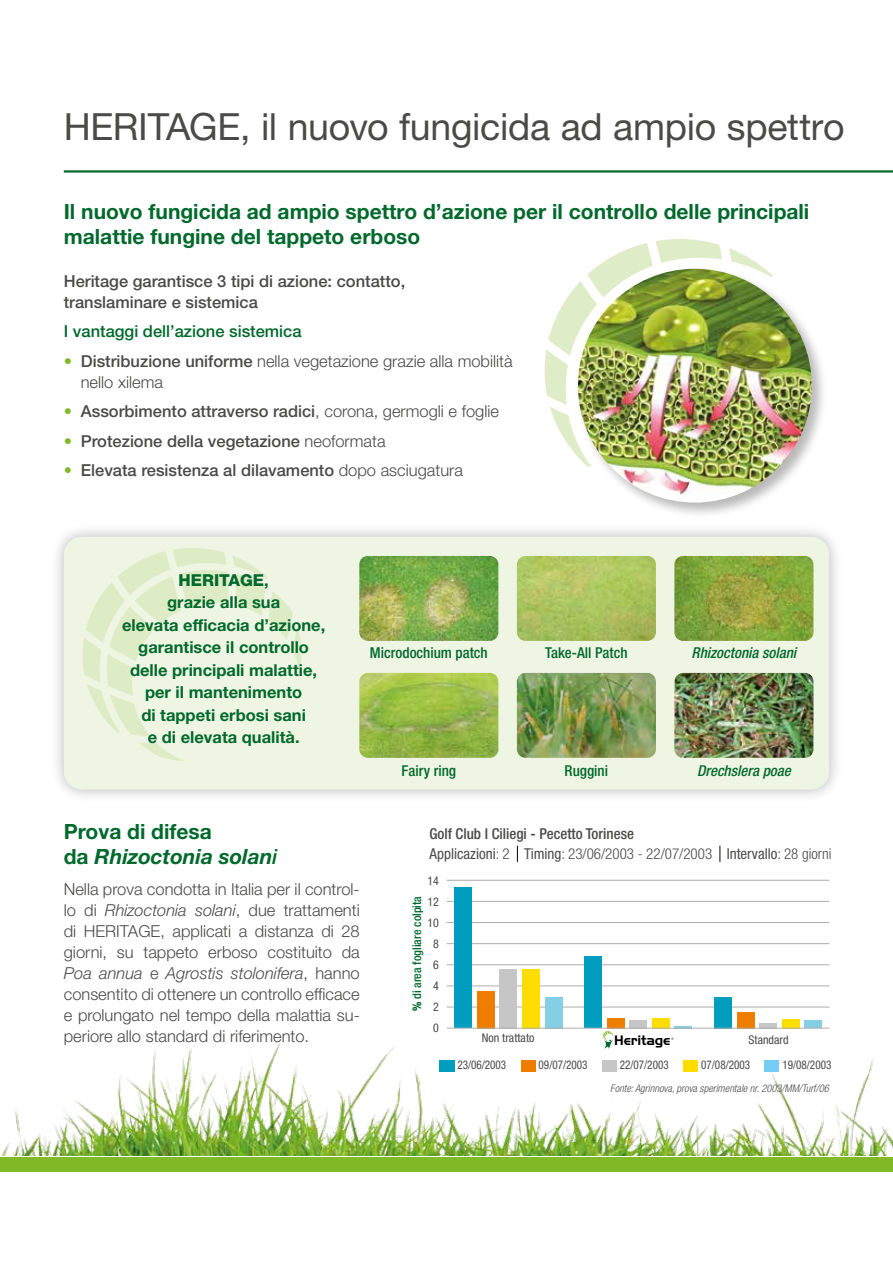
<style>
.page{position:relative;width:893px;height:1263px;background:#fff}
.page>*{position:absolute;margin:0;border:0;box-sizing:border-box;transform-origin:0 0}
.t1{font:37.5px "Helvetica Neue LT Std";letter-spacing:-.01em;color:#4a4a49}
.t2{font:700 21px/25.2px "Helvetica Neue LT Std";color:#00692c}
.t3{font:italic 700 21px/25.2px "Helvetica Neue LT Std";color:#00692c}
.t4{font:300 16.5px/21px "Helvetica Neue LT Std";color:#4a4a49}
.t5{font:500 16.5px/21px "Helvetica Neue LT Std";color:#4a4a49}
.t6{font:700 16.5px/22.5px "Helvetica Neue LT Std";color:#00692c;text-align:center}
.t7{font:500 16.5px "Helvetica Neue LT Std";color:#00692c}
.t8{font:300 condensed 15px/20.1px "Helvetica Neue LT Std";color:#4a4a49}
.t9{font:500 condensed 15px "Helvetica Neue LT Std";color:#00692c}
.t10{font:italic 500 condensed 15px "Helvetica Neue LT Std";color:#00692c}
.t11{font:condensed 12px "Helvetica Neue LT Std";color:#4a4a49;scale:.93 1}
.t12{font:condensed 12px/21px "Helvetica Neue LT Std";color:#4a4a49;text-align:center}
.t13{font:500 condensed 12px "Helvetica Neue LT Std";color:#00692c}
.t14{font:12px "Syngenta Handel Gothic Latin";letter-spacing:-.01em;color:#000}
.t15{font:italic 300 condensed 10.5px "Helvetica Neue LT Std";color:#4a4a49}
.s1{color:#80ba27}
.s2{font-weight:500}
.s3{font-weight:300;color:#80ba27}
.s4{font-weight:300}
.s5{font-weight:800}
.s6{font-style:normal}
.s7{font-style:italic}
.s8{font-weight:400}
</style>
<div class="page">
<div style="left:49px;top:522px;width:794px;height:282px;background:#000;opacity:.29"></div>
<div style="left:64px;top:537px;width:765px;height:252px;background:#eff5e3;border-radius:18px"></div>
<svg style="left:139px;top:742px;width:44px;height:19px"></svg>
<svg style="left:82px;top:548px;width:219px;height:188px"></svg>
<img style="left:1px;top:985px;width:892px;height:171px">
<hr style="left:64px;top:170px;width:829px;height:3px;background:#00692c">
<div style="left:0;top:1157px;width:893px;height:14px;background:#80ba27"></div>
<img style="left:359px;top:556px;width:139px;height:85px">
<img style="left:359px;top:673px;width:139px;height:85px">
<img style="left:517px;top:556px;width:139px;height:85px">
<img style="left:517px;top:673px;width:139px;height:85px">
<img style="left:674px;top:556px;width:139px;height:85px">
<img style="left:674px;top:673px;width:139px;height:85px">
<svg style="left:517px;top:846px;width:1px;height:16px"></svg>
<svg style="left:720px;top:846px;width:1px;height:16px"></svg>
<hr style="left:447px;top:880px;width:382px;height:1px;background:#adadad">
<hr style="left:447px;top:901px;width:382px;height:1px;background:#adadad">
<hr style="left:447px;top:922px;width:382px;height:1px;background:#adadad">
<hr style="left:447px;top:943px;width:382px;height:1px;background:#adadad">
<hr style="left:447px;top:964px;width:382px;height:1px;background:#adadad">
<hr style="left:447px;top:986px;width:382px;height:1px;background:#adadad">
<hr style="left:447px;top:1007px;width:382px;height:1px;background:#adadad">
<svg style="left:603px;top:1031px;width:11px;height:18px"></svg>
<div style="left:454px;top:887px;width:18px;height:141px;background:#009ebe"></div>
<div style="left:477px;top:991px;width:18px;height:37px;background:#ef7d00"></div>
<div style="left:499px;top:969px;width:18px;height:59px;background:#c6c6c6"></div>
<div style="left:522px;top:969px;width:18px;height:59px;background:#fd0"></div>
<div style="left:544px;top:997px;width:18px;height:31px;background:#85cfe6"></div>
<div style="left:584px;top:956px;width:18px;height:72px;background:#009ebe"></div>
<div style="left:607px;top:1017px;width:18px;height:11px;background:#ef7d00"></div>
<div style="left:629px;top:1020px;width:18px;height:8px;background:#c6c6c6"></div>
<div style="left:652px;top:1017px;width:18px;height:11px;background:#fd0"></div>
<svg style="left:674px;top:1026px;width:18px;height:2px"></svg>
<div style="left:714px;top:997px;width:18px;height:31px;background:#009ebe"></div>
<div style="left:737px;top:1012px;width:18px;height:16px;background:#ef7d00"></div>
<div style="left:759px;top:1023px;width:18px;height:5px;background:#c6c6c6"></div>
<div style="left:782px;top:1019px;width:18px;height:9px;background:#fd0"></div>
<div style="left:804px;top:1020px;width:18px;height:8px;background:#85cfe6"></div>
<hr style="left:447px;top:1028px;width:382px;height:1px;background:#adadad">
<div style="left:575px;top:265px;width:252px;height:253px;background:#000;opacity:.28"></div>
<img style="left:578px;top:269px;width:234px;height:234px;border-radius:117px">
<svg style="left:729px;top:248px;width:43px;height:30px"></svg>
<img style="left:545px;top:239px;width:177px;height:228px">
<div style="left:439px;top:1060px;width:15px;height:11px;background:#009ebe"></div>
<div style="left:521px;top:1060px;width:15px;height:11px;background:#ef7d00"></div>
<div style="left:602px;top:1060px;width:15px;height:11px;background:#c6c6c6"></div>
<div style="left:683px;top:1060px;width:15px;height:11px;background:#fd0"></div>
<div style="left:765px;top:1060px;width:14px;height:11px;background:#75ccf4"></div>
<h1 class="t1" style="left:64px;top:104px;width:782px">HERITAGE, il nuovo fungicida ad ampio spettro</h1>
<p class="t2" style="left:64px;top:199px;width:747px">Il nuovo fungicida ad ampio spettro d’azione per il controllo delle principali malattie fungine del tappeto erboso</p>
<p class="t5" style="left:64px;top:270px;width:343px">Heritage garantisce 3 tipi di azione: contatto, translaminare e sistemica</p>
<p class="t7" style="left:64px;top:321px;width:239px">I vantaggi dell’azione sistemica</p>
<p class="t4" style="left:81px;top:350px;width:433px;text-indent:-17px"><span class="s1">•</span> <span class="s2">Distribuzione uniforme</span> nella vegetazione grazie alla mobilità nello xilema</p>
<p class="t5" style="left:64px;top:401px;width:437px"><span class="s3">•</span> Assorbimento attraverso radici<span class="s4">, corona, germogli e foglie</span></p>
<p class="t5" style="left:64px;top:430px;width:323px"><span class="s3">•</span> Protezione della vegetazione <span class="s4">neoformata</span></p>
<p class="t5" style="left:64px;top:460px;width:401px"><span class="s3">•</span> Elevata resistenza al dilavamento <span class="s4">dopo asciugatura</span></p>
<p class="t6" style="left:122px;top:568px;width:205px"><span class="s5">HERITAGE</span>,<br>grazie alla sua<br>elevata efficacia d’azione, garantisce il controllo delle principali malattie, per il mantenimento<br>di tappeti erbosi sani<br>e di elevata qualità.</p>
<p class="t9" style="left:370px;top:643px;width:119px">Microdochium patch</p>
<p class="t9" style="left:401px;top:762px;width:56px">Fairy ring</p>
<p class="t9" style="left:545px;top:643px;width:84px">Take-All Patch</p>
<p class="t9" style="left:565px;top:762px;width:45px">Ruggini</p>
<p class="t10" style="left:692px;top:643px;width:106px">Rhizoctonia solani</p>
<p class="t10" style="left:697px;top:762px;width:95px">Drechslera poae</p>
<p class="t3" style="left:64px;top:818px;width:215px"><span class="s6">Prova di difesa<br>da</span> Rhizoctonia solan<span class="s2">i</span></p>
<p class="t4" style="left:64px;top:878px;width:297px;text-align:justify">Nella prova condotta in Italia per il control&shy;lo di <span class="s7">Rhizoctonia solani</span>, due trattamenti di HERITAGE, applicati a distanza di 28 giorni, su tappeto erboso costituito da <span class="s7">Poa annua</span> e <span class="s7">Agrostis stolonifera</span>, hanno consentito di ottenere un controllo efficace e prolungato nel tempo della malattia su&shy;periore allo standard di riferimento.</p>
<p class="t8" style="left:429px;top:824px;width:403px"><span class="s2">Golf Club I Ciliegi - Pecetto Torinese<br></span><span class="s8">Applicazioni</span>: 2 <span class="s8">Timing</span>: 23/06/2003 - 22/07/2003 <span class="s8">Intervallo</span>: 28 giorni</p>
<p class="t12" style="left:427px;top:870px;width:13px">14<br>12<br>10<br>8<br>6<br>4<br>2<br>0</p>
<p class="t13" style="left:410px;top:1011px;width:117px;rotate:-90deg"><span class="s5">%</span> di area fogliare colpita</p>
<p class="t12" style="left:482px;top:1027px;width:54px">Non trattato</p>
<p class="t14" style="left:614px;top:1032px;width:58px">Heritage</p>
<p class="t12" style="left:749px;top:1030px;width:41px">Standard</p>
<p class="t11" style="left:457px;top:1058px;width:54px">23/06/2003</p>
<p class="t11" style="left:539px;top:1058px;width:54px">09/07/2003</p>
<p class="t11" style="left:620px;top:1058px;width:54px">22/07/2003</p>
<p class="t11" style="left:701px;top:1058px;width:54px">07/08/2003</p>
<p class="t11" style="left:782px;top:1058px;width:54px">19/08/2003</p>
<p class="t15" style="left:610px;top:1082px;width:220px">Fonte: Agrinnova, prova sperimentale nr. 2003/MM/Turf/06</p>
</div>
